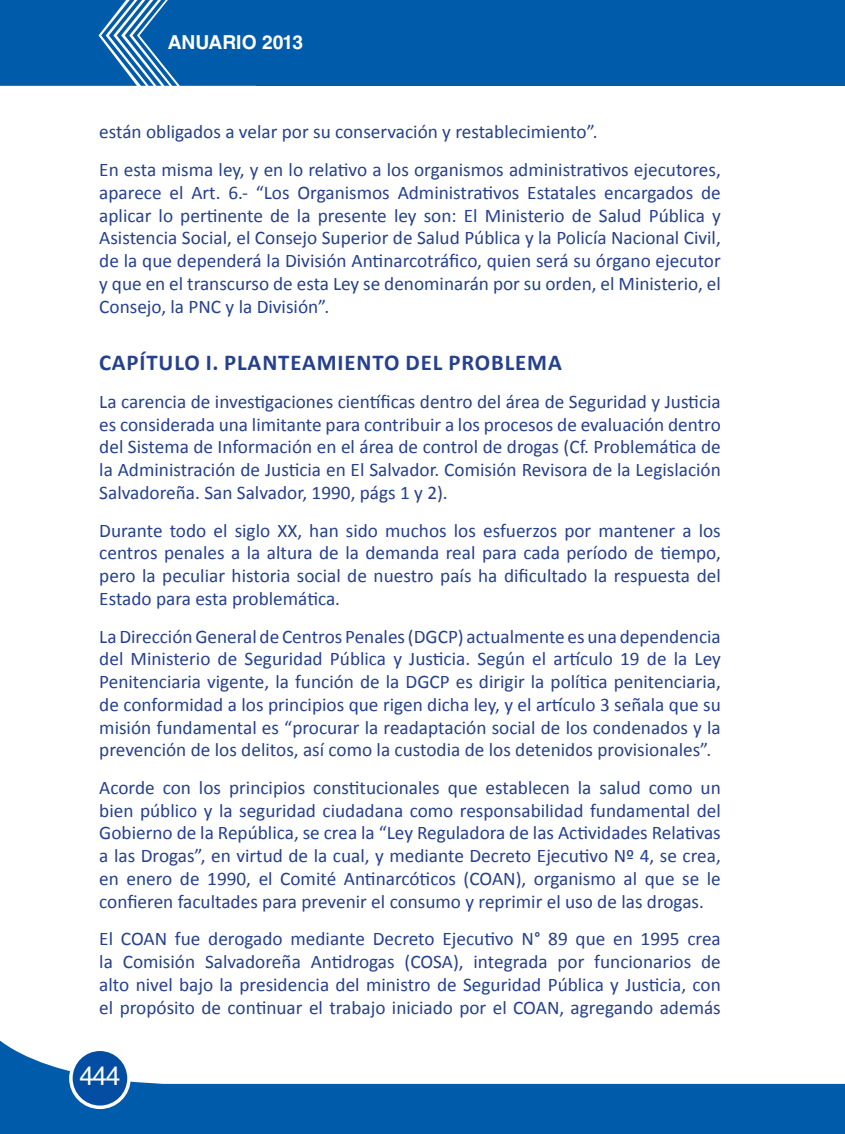
<style>
.page{position:relative;width:845px;height:1134px;background:#fff}
.page>*{position:absolute;margin:0;border:0;box-sizing:border-box;transform-origin:0 0}
.t1{font:26.25px "Helvetica LT Std";color:#fff}
.t2{font:700 22.75px "Calibri";letter-spacing:.04em;color:#25408f}
.t3{font:19.25px/22.8px "Calibri";color:#25408f;text-align:justify}
.t4{font:700 19.25px "Helvetica LT Std";color:#fff}
</style>
<div class="page">
<svg style="left:0;top:1040px;width:844px;height:94px"></svg>
<div style="left:71px;top:1049px;width:58px;height:58px;background:#034ea2;border-radius:50%"></div>
<div style="left:69px;top:1048px;width:62px;height:61px;border:4px solid #fff;border-radius:50%"></div>
<div style="left:256px;top:0;width:588px;height:86px;background:#005baa"></div>
<svg style="left:0;top:0;width:256px;height:86px"></svg>
<p class="t4" style="left:168px;top:31px;width:137px">ANUARIO 2013</p>
<p class="t3" style="left:99px;top:113px;width:622px;line-height:37.6px">están obligados a velar por su conservación y restablecimiento”.<br>En esta misma ley, y en lo relativo a los organismos administrativos ejecutores,</p>
<p class="t3" style="left:99px;top:181px;width:622px">aparece el Art. 6.- “Los Organismos Administrativos Estatales encargados de aplicar lo pertinente de la presente ley son: El Ministerio de Salud Pública y Asistencia Social, el Consejo Superior de Salud Pública y la Policía Nacional Civil, de la que dependerá la División Antinarcotráfico, quien será su órgano ejecutor y que en el transcurso de esta Ley se denominarán por su orden, el Ministerio, el Consejo, la PNC y la División”.</p>
<p class="t2" style="left:99px;top:348px;width:153px">CAPÍTULO I. PLANTEAMIENTO</p>
<p class="t2" style="left:405px;top:348px;width:13px">DEL</p>
<p class="t2" style="left:448px;top:348px;width:15px">PROBLEMA</p>
<p class="t3" style="left:99px;top:390px;width:622px">La carencia de investigaciones científicas dentro del área de Seguridad y Justicia es considerada una limitante para contribuir a los procesos de evaluación dentro del Sistema de Información en el área de control de drogas (Cf. Problemática de la Administración de Justicia en El Salvador. Comisión Revisora de la Legislación Salvadoreña. San Salvador, 1990, págs 1 y 2).</p>
<p class="t3" style="left:99px;top:519px;width:622px">Durante todo el siglo XX, han sido muchos los esfuerzos por mantener a los centros penales a la altura de la demanda real para cada período de tiempo, pero la peculiar historia social de nuestro país ha dificultado la respuesta del Estado para esta problemática.</p>
<p class="t3" style="left:99px;top:625px;width:622px">La Dirección General de Centros Penales (DGCP) actualmente es una dependencia del Ministerio de Seguridad Pública y Justicia. Según el artículo 19 de la Ley Penitenciaria vigente, la función de la DGCP es dirigir la política penitenciaria, de conformidad a los principios que rigen dicha ley, y el artículo 3 señala que su misión fundamental es “procurar la readaptación social de los condenados y la prevención de los delitos, así como la custodia de los detenidos provisionales”.</p>
<p class="t3" style="left:99px;top:776px;width:622px">Acorde con los principios constitucionales que establecen la salud como un bien público y la seguridad ciudadana como responsabilidad fundamental del Gobierno de la República, se crea la “Ley Reguladora de las Actividades Relativas a las Drogas”, en virtud de la cual, y mediante Decreto Ejecutivo Nº 4, se crea, en enero de 1990, el Comité Antinarcóticos (COAN), organismo al que se le confieren facultades para prevenir el consumo y reprimir el uso de las drogas.</p>
<p class="t3" style="left:99px;top:928px;width:622px">El COAN fue derogado mediante Decreto Ejecutivo N° 89 que en 1995 crea la Comisión Salvadoreña Antidrogas (COSA), integrada por funcionarios de alto nivel bajo la presidencia del ministro de Seguridad Pública y Justicia, con el propósito de continuar el trabajo iniciado por el COAN, agregando además</p>
<h1 class="t1" style="left:80px;top:1061px;width:42px">444</h1>
</div>
